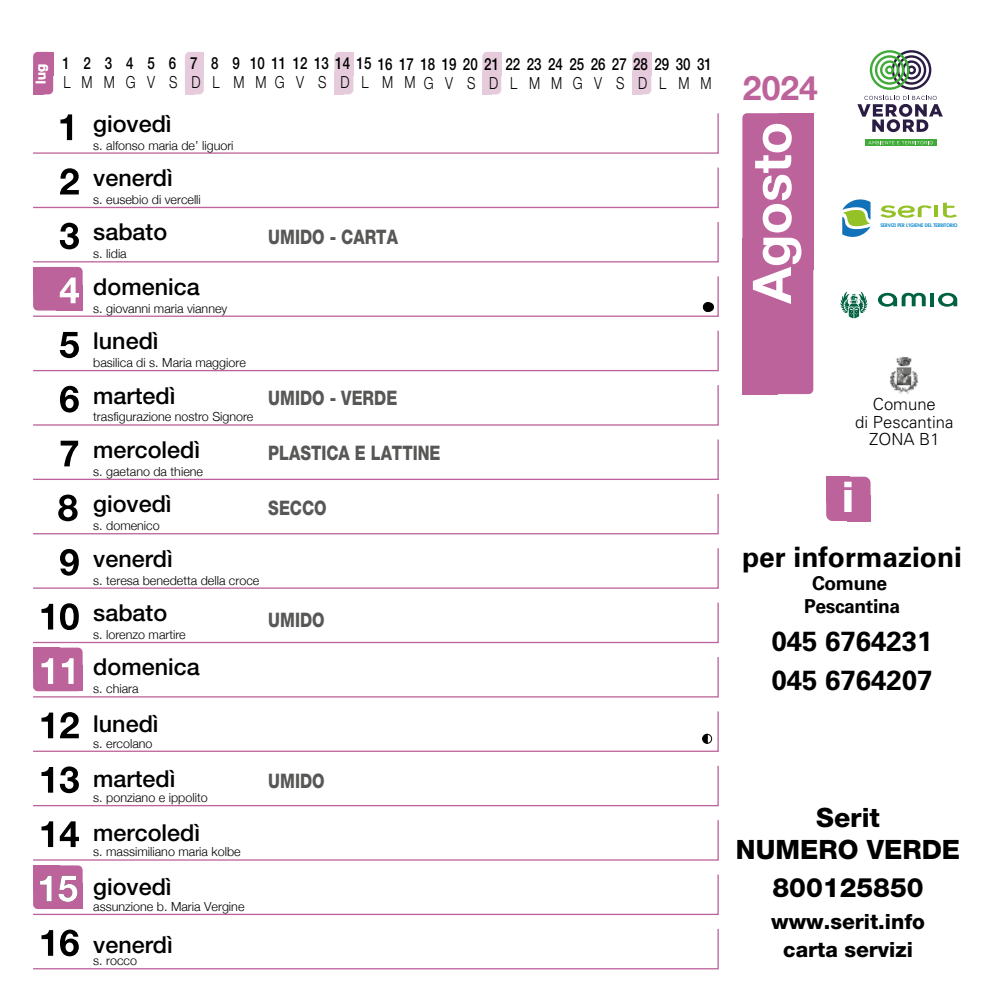
<style>
.page{position:relative;width:993px;height:993px;background:#fff}
.page>*{position:absolute;margin:0;border:0;box-sizing:border-box;transform-origin:0 0}
.t1{font:700 53.38px "Helvetica Neue LT Std";color:#fff}
.t2{font:800 42.35px "Helvetica Neue LT Std";color:#fff}
.t3{font:700 33.6px "Helvetica Neue";color:#bd639b}
.t4{font:700 28px "Univers LT Std";color:#000}
.t5{font:700 27.65px/38.5px "Univers LT Std";color:#000}
.t6{font:800 26.6px/32px "Helvetica Neue LT Std";color:#000;text-align:center}
.t7{font:500 23.28px "Helvetica Neue LT Std";color:#000}
.t8{font:800 21px/28px "Helvetica Neue LT Std";color:#000;text-align:center}
.t9{font:800 19.95px "Helvetica Neue LT Std";color:#575756;scale:.8 1}
.t10{font:700 19.25px/23.1px "Univers LT Std";letter-spacing:-.02em;color:#000;text-align:center}
.t11{font:500 16.62px "Helvetica Neue LT Std";color:#000;scale:.8 1}
.t12{font:300 16.62px "Helvetica Neue LT Std";color:#000;scale:.8 1}
.t13{font:300 16.62px/17.5px "Univers LT Std";color:#000;text-align:center}
.t14{font:700 13.3px "Helvetica Neue LT Std";color:#fff}
.t15{font:300 12.42px "Helvetica Neue";color:#000}
.t16{font:800 4.73px "Futura Std";color:#108bcc}
</style>
<div class="page">
<div style="left:825px;top:476px;width:45px;height:45px;background:#bd639b;border-radius:6px"></div>
<div style="left:825px;top:476px;width:24px;height:26px;background:#bd639b"></div>
<div style="left:846px;top:495px;width:24px;height:26px;background:#bd639b"></div>
<div style="left:185px;top:52px;width:19px;height:42px;background:#e6cbdc;border-radius:5px"></div>
<div style="left:185px;top:71px;width:9px;height:23px;background:#e6cbdc"></div>
<div style="left:194px;top:52px;width:10px;height:23px;background:#e6cbdc"></div>
<div style="left:334px;top:52px;width:19px;height:42px;background:#e6cbdc;border-radius:5px"></div>
<div style="left:334px;top:71px;width:10px;height:23px;background:#e6cbdc"></div>
<div style="left:344px;top:52px;width:9px;height:23px;background:#e6cbdc"></div>
<div style="left:482px;top:52px;width:19px;height:42px;background:#e6cbdc;border-radius:5px"></div>
<div style="left:482px;top:71px;width:9px;height:23px;background:#e6cbdc"></div>
<div style="left:491px;top:52px;width:10px;height:23px;background:#e6cbdc"></div>
<div style="left:632px;top:52px;width:19px;height:42px;background:#e6cbdc;border-radius:5px"></div>
<div style="left:632px;top:71px;width:9px;height:23px;background:#e6cbdc"></div>
<div style="left:641px;top:52px;width:10px;height:23px;background:#e6cbdc"></div>
<div style="left:33px;top:865px;width:50px;height:43px;background:#bd639b;border-radius:5px"></div>
<div style="left:33px;top:865px;width:26px;height:25px;background:#bd639b"></div>
<div style="left:33px;top:647px;width:50px;height:44px;background:#bd639b;border-radius:5px"></div>
<div style="left:33px;top:647px;width:26px;height:26px;background:#bd639b"></div>
<div style="left:33px;top:267px;width:50px;height:43px;background:#bd639b;border-radius:5px"></div>
<div style="left:33px;top:267px;width:26px;height:25px;background:#bd639b"></div>
<div style="left:33px;top:52px;width:20px;height:42px;background:#bd639b;border-radius:5px"></div>
<div style="left:33px;top:71px;width:10px;height:23px;background:#bd639b"></div>
<div style="left:43px;top:52px;width:10px;height:23px;background:#bd639b"></div>
<div style="left:742px;top:113px;width:71px;height:281px;background:#bd639b;border-radius:5px"></div>
<div style="left:742px;top:238px;width:35px;height:156px;background:#bd639b"></div>
<div style="left:777px;top:113px;width:36px;height:156px;background:#bd639b"></div>
<svg style="left:33px;top:928px;width:686px;height:41px"></svg>
<svg style="left:33px;top:820px;width:686px;height:41px"></svg>
<svg style="left:33px;top:765px;width:686px;height:41px"></svg>
<svg style="left:33px;top:655px;width:686px;height:43px"></svg>
<svg style="left:33px;top:602px;width:686px;height:41px"></svg>
<svg style="left:33px;top:548px;width:686px;height:41px"></svg>
<svg style="left:33px;top:439px;width:686px;height:41px"></svg>
<svg style="left:33px;top:385px;width:686px;height:41px"></svg>
<svg style="left:33px;top:330px;width:686px;height:42px"></svg>
<svg style="left:33px;top:275px;width:686px;height:42px"></svg>
<svg style="left:33px;top:222px;width:686px;height:41px"></svg>
<svg style="left:33px;top:167px;width:686px;height:42px"></svg>
<svg style="left:33px;top:872px;width:686px;height:43px"></svg>
<svg style="left:33px;top:493px;width:686px;height:42px"></svg>
<svg style="left:33px;top:113px;width:686px;height:41px"></svg>
<div style="left:704px;top:302px;width:9px;height:9px;background:#000;border-radius:50%"></div>
<div style="left:703px;top:302px;width:9px;height:9px;background:#000;border-radius:50%"></div>
<div style="left:703px;top:302px;width:9px;height:10px;border:1px solid #000;border-radius:50%"></div>
<div style="left:590px;top:670px;width:12px;height:12px;background:#fff"></div>
<svg style="left:33px;top:711px;width:686px;height:41px"></svg>
<svg style="left:880px;top:203px;width:76px;height:15px"></svg>
<svg style="left:842px;top:199px;width:28px;height:38px"></svg>
<svg style="left:865px;top:139px;width:70px;height:7px"></svg>
<svg style="left:869px;top:50px;width:62px;height:40px"></svg>
<svg style="left:868px;top:141px;width:64px;height:3px"></svg>
<svg style="left:857px;top:96px;width:85px;height:36px"></svg>
<svg style="left:878px;top:293px;width:47px;height:14px"></svg>
<svg style="left:938px;top:293px;width:18px;height:14px"></svg>
<svg style="left:930px;top:293px;width:3px;height:13px"></svg>
<svg style="left:840px;top:291px;width:27px;height:27px"></svg>
<img style="left:889px;top:356px;width:28px;height:38px">
<p class="t14" style="left:33px;top:84px;width:21px;rotate:-90deg">lug</p>
<h3 class="t11" style="left:62px;top:53px;width:64px">123</h3>
<h3 class="t12" style="left:63px;top:72px;width:10px">L</h3>
<h3 class="t12" style="left:81px;top:72px;width:15px">M</h3>
<h3 class="t12" style="left:104px;top:72px;width:15px">M</h3>
<h3 class="t11" style="left:126px;top:53px;width:11px">4</h3>
<h3 class="t12" style="left:126px;top:72px;width:14px">G</h3>
<h3 class="t11" style="left:147px;top:53px;width:11px">5</h3>
<h3 class="t12" style="left:147px;top:72px;width:11px">V</h3>
<h3 class="t11" style="left:169px;top:53px;width:11px">6</h3>
<h3 class="t12" style="left:169px;top:72px;width:12px">S</h3>
<h3 class="t11" style="left:190px;top:54px;width:11px">7</h3>
<h3 class="t12" style="left:191px;top:72px;width:13px">D</h3>
<h3 class="t11" style="left:211px;top:54px;width:11px">8</h3>
<h3 class="t11" style="left:232px;top:54px;width:11px">9</h3>
<h3 class="t11" style="left:250px;top:54px;width:578px">10 11 12 13 14 15 16 17 18 19 20 21 22 23 24 25 26 27 28 29 30 31</h3>
<h3 class="t12" style="left:212px;top:72px;width:10px">L</h3>
<h3 class="t12" style="left:233px;top:72px;width:15px">M</h3>
<h3 class="t12" style="left:255px;top:72px;width:15px">M</h3>
<h3 class="t12" style="left:275px;top:72px;width:14px">G</h3>
<h3 class="t12" style="left:296px;top:72px;width:11px">V</h3>
<h3 class="t12" style="left:318px;top:72px;width:12px">S</h3>
<h3 class="t12" style="left:340px;top:72px;width:13px">D</h3>
<h3 class="t12" style="left:361px;top:72px;width:10px">L</h3>
<h3 class="t12" style="left:382px;top:72px;width:15px">M</h3>
<h3 class="t12" style="left:404px;top:72px;width:15px">M</h3>
<h3 class="t12" style="left:423px;top:72px;width:14px">G</h3>
<h3 class="t12" style="left:445px;top:72px;width:11px">V</h3>
<h3 class="t12" style="left:467px;top:72px;width:12px">S</h3>
<h3 class="t12" style="left:489px;top:72px;width:13px">D</h3>
<h3 class="t12" style="left:510px;top:72px;width:10px">L</h3>
<h3 class="t12" style="left:529px;top:72px;width:15px">M</h3>
<h3 class="t12" style="left:551px;top:72px;width:15px">M</h3>
<h3 class="t12" style="left:678px;top:72px;width:43px">M M</h3>
<h3 class="t12" style="left:572px;top:72px;width:14px">G</h3>
<h3 class="t12" style="left:594px;top:72px;width:11px">V</h3>
<h3 class="t12" style="left:615px;top:72px;width:12px">S</h3>
<h3 class="t12" style="left:638px;top:73px;width:13px">D</h3>
<h3 class="t12" style="left:659px;top:73px;width:10px">L</h3>
<h3 class="t7" style="left:93px;top:109px;width:80px">giovedì</h3>
<h3 class="t7" style="left:93px;top:164px;width:81px">venerdì</h3>
<h3 class="t7" style="left:93px;top:218px;width:75px">sabato</h3>
<h3 class="t7" style="left:93px;top:272px;width:108px">domenica</h3>
<h3 class="t7" style="left:93px;top:327px;width:67px">lunedì</h3>
<h3 class="t7" style="left:93px;top:381px;width:84px">martedì</h3>
<h3 class="t7" style="left:93px;top:435px;width:108px">mercoledì</h3>
<h3 class="t7" style="left:93px;top:490px;width:80px">giovedì</h3>
<h3 class="t7" style="left:93px;top:544px;width:81px">venerdì</h3>
<h3 class="t7" style="left:93px;top:598px;width:75px">sabato</h3>
<h3 class="t7" style="left:93px;top:653px;width:108px">domenica</h3>
<h3 class="t7" style="left:93px;top:709px;width:67px">lunedì</h3>
<h3 class="t7" style="left:93px;top:764px;width:84px">martedì</h3>
<h3 class="t7" style="left:93px;top:818px;width:108px">mercoledì</h3>
<h3 class="t7" style="left:93px;top:872px;width:80px">giovedì</h3>
<h3 class="t7" style="left:93px;top:930px;width:81px">venerdì</h3>
<p class="t15" style="left:93px;top:137px;width:142px">s. alfonso maria de’ liguori</p>
<p class="t15" style="left:93px;top:192px;width:109px">s. eusebio di vercelli</p>
<p class="t15" style="left:93px;top:246px;width:35px">s. lidia</p>
<p class="t15" style="left:93px;top:300px;width:135px">s. giovanni maria vianney</p>
<p class="t15" style="left:93px;top:355px;width:154px">basilica di s. Maria maggiore</p>
<p class="t15" style="left:93px;top:409px;width:162px">trasfigurazione nostro Signore</p>
<p class="t15" style="left:93px;top:463px;width:111px">s. gaetano da thiene</p>
<p class="t15" style="left:93px;top:518px;width:68px">s. domenico</p>
<p class="t15" style="left:93px;top:572px;width:167px">s. teresa benedetta della croce</p>
<p class="t15" style="left:93px;top:626px;width:94px">s. lorenzo martire</p>
<p class="t15" style="left:93px;top:681px;width:47px">s. chiara</p>
<p class="t15" style="left:93px;top:735px;width:61px">s. ercolano</p>
<p class="t15" style="left:93px;top:789px;width:116px">s. ponziano e ippolito</p>
<p class="t15" style="left:93px;top:844px;width:149px">s. massimiliano maria kolbe</p>
<p class="t15" style="left:93px;top:898px;width:153px">assunzione b. Maria Vergine</p>
<p class="t15" style="left:93px;top:952px;width:45px">s. rocco</p>
<h3 class="t9" style="left:268px;top:224px;width:163px">UMIDO - CARTA</h3>
<h3 class="t9" style="left:268px;top:386px;width:163px">UMIDO - VERDE</h3>
<h3 class="t9" style="left:268px;top:441px;width:217px">PLASTICA E LATTINE</h3>
<h3 class="t9" style="left:268px;top:496px;width:74px">SECCO</h3>
<h3 class="t9" style="left:268px;top:607px;width:72px">UMIDO</h3>
<h3 class="t9" style="left:268px;top:768px;width:72px">UMIDO</h3>
<h3 class="t3" style="left:742px;top:67px;width:76px">2024</h3>
<h1 class="t1" style="left:738px;top:303px;width:183px;rotate:-90deg">Agosto</h1>
<p class="t16" style="left:880px;top:222px;width:79px">SERVIZI PER L’IGIENE DEL TERRITORIO</p>
<h3 class="t13" style="left:855px;top:395px;width:100px">Comune<br>di Pescantina<br>ZONA B1</h3>
<h2 class="t2" style="left:841px;top:471px;width:14px">i</h2>
<h3 class="t4" style="left:741px;top:540px;width:221px">per informazioni</h3>
<h3 class="t10" style="left:803px;top:571px;width:98px">Comune<br>Pescantina</h3>
<h3 class="t5" style="left:771px;top:622px;width:162px">045 6764231<br>045 6764207</h3>
<h3 class="t6" style="left:735px;top:800px;width:226px">Serit<br>NUMERO VERDE</h3>
<h3 class="t6" style="left:772px;top:871px;width:153px">800125850</h3>
<h3 class="t8" style="left:771px;top:906px;width:155px">www.serit.info carta servizi</h3>
</div>
